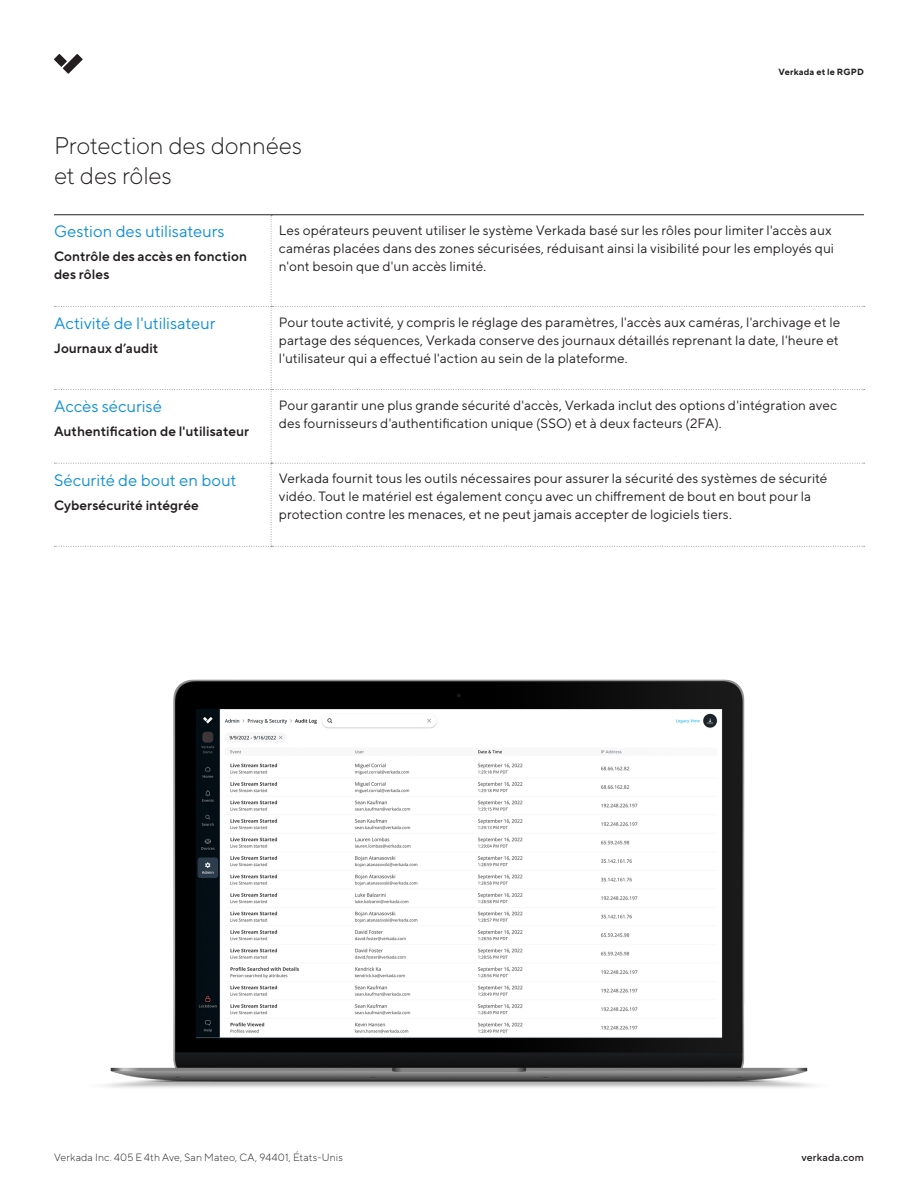
<style>
.page{position:relative;width:918px;height:1188px;background:#fff}
.page>*{position:absolute;margin:0;border:0;box-sizing:border-box;transform-origin:0 0}
.t1{font:300 24px/30px "TT Norms Pro";letter-spacing:-.01em;color:#231f20}
.KeyBenefites_body{font:16.5px "TT Norms Pro";color:#1190d7}
.KeyBenefites_body-2{font:13.5px/18px "TT Norms Pro";letter-spacing:.005em;color:#231f20}
.KeyBenefites_title{font:600 13.5px/18px "TT Norms Pro";letter-spacing:.005em;color:#231f20}
.t2{font:300 10.5px "TT Norms Pro";letter-spacing:.02em;color:#231f20}
.t3{font:500 10.5px "TT Norms Pro";letter-spacing:.02em;color:#231f20}
.t4{font:700 9px "TT Norms Pro";letter-spacing:.02em;color:#231f20}
</style>
<div class="page">
<svg style="left:54px;top:54px;width:29px;height:20px"></svg>
<svg style="left:54px;top:215px;width:811px;height:332px"></svg>
<hr style="left:54px;top:214px;width:217px;height:1px;background:#231f20">
<hr style="left:271px;top:214px;width:593px;height:1px;background:#231f20">
<img style="left:105px;top:679px;width:708px;height:409px">
<p class="t1" style="left:54px;top:129px;width:250px">Protection des données et des rôles</p>
<p class="t4" style="left:778px;top:65px;width:87px">Verkada et le RGPD</p>
<p class="KeyBenefites_body" style="left:54px;top:220px;width:172px">Gestion des utilisateurs</p>
<p class="KeyBenefites_title" style="left:54px;top:247px;width:195px">Contrôle des accès en fonction des rôles</p>
<p class="KeyBenefites_body" style="left:54px;top:311px;width:163px">Activité de l'utilisateur</p>
<p class="KeyBenefites_title" style="left:54px;top:338px;width:106px">Journaux d’audit</p>
<p class="KeyBenefites_body" style="left:54px;top:394px;width:109px">Accès sécurisé</p>
<p class="KeyBenefites_title" style="left:54px;top:421px;width:197px">Authentification de l'utilisateur</p>
<p class="KeyBenefites_body" style="left:54px;top:468px;width:184px">Sécurité de bout en bout</p>
<p class="KeyBenefites_title" style="left:54px;top:495px;width:146px">Cybersécurité intégrée</p>
<p class="KeyBenefites_body-2" style="left:279px;top:220px;width:557px">Les opérateurs peuvent utiliser le système Verkada basé sur les rôles pour limiter l'accès aux caméras placées dans des zones sécurisées, réduisant ainsi la visibilité pour les employés qui n'ont besoin que d'un accès limité.</p>
<p class="KeyBenefites_body-2" style="left:279px;top:312px;width:563px;text-align:justify">Pour toute activité, y compris le réglage des paramètres, l'accès aux caméras, l'archivage et le partage des séquences, Verkada conserve des journaux détaillés reprenant la date, l'heure et l'utilisateur qui a effectué l'action au sein de la plateforme.</p>
<p class="KeyBenefites_body-2" style="left:279px;top:395px;width:560px">Pour garantir une plus grande sécurité d'accès, Verkada inclut des options d'intégration avec des fournisseurs d'authentification unique (SSO) et à deux facteurs (2FA).</p>
<p class="KeyBenefites_body-2" style="left:279px;top:469px;width:550px">Verkada fournit tous les outils nécessaires pour assurer la sécurité des systèmes de sécurité vidéo. Tout le matériel est également conçu avec un chiffrement de bout en bout pour la protection contre les menaces, et ne peut jamais accepter de logiciels tiers.</p>
<p class="t2" style="left:54px;top:1150px;width:290px">Verkada Inc. 405 E 4th Ave, San Mateo, CA, 94401, États-Unis</p>
<p class="t3" style="left:801px;top:1150px;width:64px">verkada.com</p>
</div>
